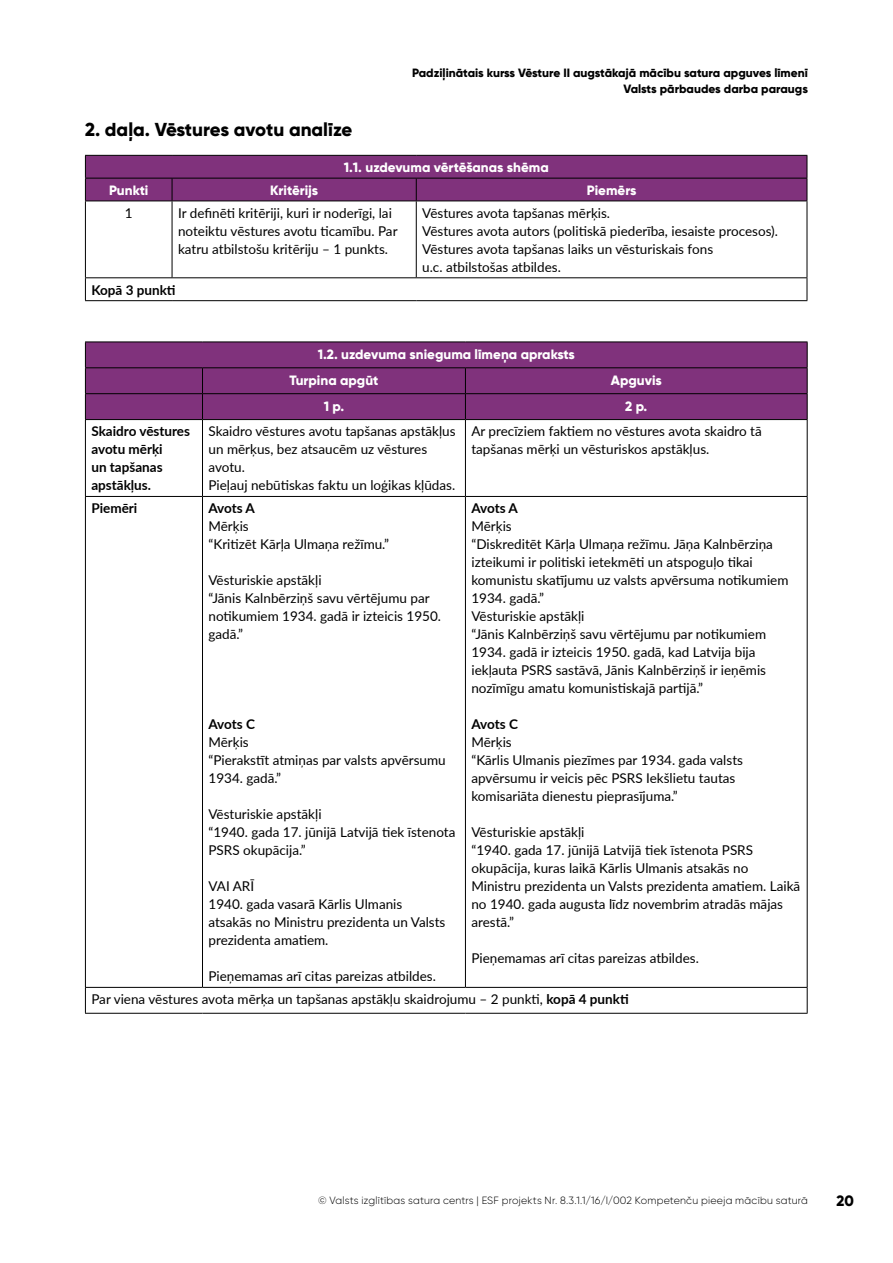
<style>
.page{position:relative;width:893px;height:1263px;background:#fff}
.page>*{position:absolute;margin:0;border:0;box-sizing:border-box;transform-origin:0 0}
.t1{font:800 18.75px "Gilroy";color:#000}
.t2{font:800 15px "Gilroy";color:#000}
.t3{font:13.5px/18px "Lato";color:#000}
.t4{font:800 13.5px/26px "Gilroy";color:#fff}
.t5{font:700 13.5px/18px "Lato";color:#000}
.t6{font:800 12px/16.5px "Gilroy";color:#000;text-align:right}
.t7{font:300 10.5px "Gilroy";letter-spacing:.02em;color:#000}
.s1{font-weight:700}
</style>
<div class="page">
<svg style="left:85px;top:155px;width:723px;height:46px;background:#792f75"></svg>
<hr style="left:85px;top:201px;width:87px;height:1px;background:#000">
<hr style="left:85px;top:201px;width:1px;height:76px;background:#000">
<hr style="left:172px;top:201px;width:244px;height:1px;background:#000">
<hr style="left:172px;top:201px;width:1px;height:76px;background:#000">
<hr style="left:416px;top:201px;width:391px;height:1px;background:#000">
<hr style="left:416px;top:201px;width:1px;height:76px;background:#000">
<hr style="left:807px;top:201px;width:1px;height:76px;background:#000">
<hr style="left:85px;top:277px;width:87px;height:1px;background:#000">
<svg style="left:85px;top:278px;width:1px;height:22px"></svg>
<hr style="left:172px;top:277px;width:244px;height:1px;background:#000">
<hr style="left:416px;top:277px;width:391px;height:1px;background:#000">
<svg style="left:807px;top:278px;width:1px;height:22px"></svg>
<hr style="left:85px;top:300px;width:87px;height:1px;background:#000">
<hr style="left:172px;top:300px;width:244px;height:1px;background:#000">
<hr style="left:416px;top:300px;width:391px;height:1px;background:#000">
<div style="left:86px;top:343px;width:721px;height:76px;background:#80327c"></div>
<svg style="left:203px;top:420px;width:604px;height:567px"></svg>
<hr style="left:85px;top:342px;width:117px;height:1px;background:#000">
<hr style="left:202px;top:342px;width:263px;height:1px;background:#000">
<hr style="left:465px;top:342px;width:342px;height:1px;background:#000">
<hr style="left:85px;top:367px;width:117px;height:1px;background:#000">
<hr style="left:202px;top:367px;width:263px;height:1px;background:#000">
<hr style="left:465px;top:367px;width:342px;height:1px;background:#000">
<hr style="left:85px;top:393px;width:117px;height:1px;background:#000">
<svg style="left:85px;top:342px;width:1px;height:77px"></svg>
<hr style="left:202px;top:393px;width:263px;height:1px;background:#000">
<svg style="left:202px;top:368px;width:1px;height:51px"></svg>
<hr style="left:465px;top:393px;width:342px;height:1px;background:#000">
<svg style="left:465px;top:368px;width:1px;height:51px"></svg>
<svg style="left:807px;top:342px;width:1px;height:77px"></svg>
<hr style="left:85px;top:419px;width:117px;height:1px;background:#000">
<hr style="left:85px;top:420px;width:1px;height:76px;background:#000">
<hr style="left:202px;top:419px;width:263px;height:1px;background:#000">
<hr style="left:202px;top:420px;width:1px;height:76px;background:#000">
<hr style="left:465px;top:419px;width:342px;height:1px;background:#000">
<hr style="left:465px;top:420px;width:1px;height:76px;background:#000">
<hr style="left:807px;top:420px;width:1px;height:76px;background:#000">
<hr style="left:85px;top:496px;width:117px;height:1px;background:#000">
<hr style="left:85px;top:497px;width:1px;height:490px;background:#000">
<hr style="left:202px;top:496px;width:263px;height:1px;background:#000">
<hr style="left:202px;top:497px;width:1px;height:490px;background:#000">
<hr style="left:465px;top:496px;width:342px;height:1px;background:#000">
<hr style="left:465px;top:497px;width:1px;height:490px;background:#000">
<hr style="left:807px;top:497px;width:1px;height:490px;background:#000">
<hr style="left:85px;top:987px;width:117px;height:1px;background:#000">
<svg style="left:85px;top:988px;width:1px;height:25px"></svg>
<hr style="left:202px;top:987px;width:263px;height:1px;background:#000">
<hr style="left:465px;top:987px;width:342px;height:1px;background:#000">
<svg style="left:807px;top:988px;width:1px;height:25px"></svg>
<hr style="left:85px;top:1013px;width:117px;height:1px;background:#000">
<hr style="left:202px;top:1013px;width:263px;height:1px;background:#000">
<hr style="left:465px;top:1013px;width:342px;height:1px;background:#000">
<p class="t6" style="left:412px;top:64px;width:397px">Padziļinātais kurss Vēsture II augstākajā mācību satura apguves līmenī<br>Valsts pārbaudes darba paraugs</p>
<h1 class="t1" style="left:85px;top:118px;width:269px">2. daļa. Vēstures avotu analīze</h1>
<p class="t4" style="left:344px;top:154px;width:207px">1.1. uzdevuma vērtēšanas shēma</p>
<p class="t4" style="left:109px;top:177px;width:41px">Punkti</p>
<p class="t4" style="left:270px;top:177px;width:50px">Kritērijs</p>
<p class="t4" style="left:587px;top:177px;width:51px">Piemērs</p>
<p class="t3" style="left:125px;top:203px;width:9px">1</p>
<p class="t3" style="left:178px;top:203px;width:221px">Ir definēti kritēriji, kuri ir noderīgi, lai noteiktu vēstures avotu ticamību. Par katru atbilstošu kritēriju – 1 punkts.</p>
<p class="t3" style="left:422px;top:203px;width:357px">Vēstures avota tapšanas mērķis.<br>Vēstures avota autors (politiskā piederība, iesaiste procesos).<br>Vēstures avota tapšanas laiks un vēsturiskais fons<br>u.c. atbilstošas atbildes.</p>
<p class="t5" style="left:91px;top:280px;width:86px">Kopā 3 punkti</p>
<p class="t4" style="left:289px;top:341px;width:287px;text-indent:28px">1.2. uzdevuma snieguma līmeņa apraksts<br>Turpina apgūt</p>
<p class="t4" style="left:611px;top:367px;width:52px">Apguvis</p>
<p class="t4" style="left:324px;top:393px;width:22px">1 p.</p>
<p class="t4" style="left:625px;top:393px;width:24px">2 p.</p>
<p class="t5" style="left:91px;top:422px;width:100px">Skaidro vēstures avotu mērķi<br>un tapšanas apstākļus.</p>
<p class="t3" style="left:208px;top:422px;width:249px">Skaidro vēstures avotu tapšanas apstākļus un mērķus, bez atsaucēm uz vēstures avotu.<br>Pieļauj nebūtiskas faktu un loģikas kļūdas.</p>
<p class="t3" style="left:471px;top:422px;width:292px">Ar precīziem faktiem no vēstures avota skaidro tā tapšanas mērķi un vēsturiskos apstākļus.</p>
<p class="t5" style="left:91px;top:499px;width:47px">Piemēri</p>
<p class="t5" style="left:208px;top:499px;width:48px">Avots A</p>
<p class="t3" style="left:208px;top:517px;width:182px">Mērķis<br>“Kritizēt Kārļa Ulmaņa režīmu.”</p>
<p class="t3" style="left:208px;top:571px;width:234px">Vēsturiskie apstākļi<br>“Jānis Kalnbērziņš savu vērtējumu par notikumiem 1934. gadā ir izteicis 1950. gadā.”</p>
<p class="t5" style="left:471px;top:499px;width:48px">Avots A</p>
<p class="t3" style="left:471px;top:517px;width:319px">Mērķis<br>“Diskreditēt Kārļa Ulmaņa režīmu. Jāņa Kalnbērziņa izteikumi ir politiski ietekmēti un atspoguļo tikai komunistu skatījumu uz valsts apvērsuma notikumiem 1934. gadā.”<br>Vēsturiskie apstākļi<br>“Jānis Kalnbērziņš savu vērtējumu par notikumiem 1934. gadā ir izteicis 1950. gadā, kad Latvija bija iekļauta PSRS sastāvā, Jānis Kalnbērziņš ir ieņēmis nozīmīgu amatu komunistiskajā partijā.”</p>
<p class="t5" style="left:471px;top:715px;width:48px">Avots C</p>
<p class="t3" style="left:471px;top:733px;width:273px">Mērķis<br>“Kārlis Ulmanis piezīmes par 1934. gada valsts apvērsumu ir veicis pēc PSRS Iekšlietu tautas komisariāta dienestu pieprasījuma.”</p>
<p class="t3" style="left:471px;top:823px;width:330px">Vēsturiskie apstākļi<br>“1940. gada 17. jūnijā Latvijā tiek īstenota PSRS okupācija, kuras laikā Kārlis Ulmanis atsakās no Ministru prezidenta un Valsts prezidenta amatiem. Laikā no 1940. gada augusta līdz novembrim atradās mājas arestā.”</p>
<p class="t3" style="left:471px;top:949px;width:229px">Pieņemamas arī citas pareizas atbildes.</p>
<p class="t3" style="left:91px;top:990px;width:539px">Par viena vēstures avota mērķa un tapšanas apstākļu skaidrojumu – 2 punkti, <span class="s1">kopā 4 punkti</span></p>
<p class="t5" style="left:208px;top:715px;width:48px">Avots C</p>
<p class="t3" style="left:208px;top:733px;width:239px">Mērķis<br>“Pierakstīt atmiņas par valsts apvērsumu<br>1934. gadā.”</p>
<p class="t3" style="left:208px;top:805px;width:248px">Vēsturiskie apstākļi<br>“1940. gada 17. jūnijā Latvijā tiek īstenota<br>PSRS okupācija.”</p>
<p class="t3" style="left:208px;top:877px;width:238px">VAI ARĪ<br>1940. gada vasarā Kārlis Ulmanis atsakās no Ministru prezidenta un Valsts prezidenta amatiem.</p>
<p class="t3" style="left:208px;top:967px;width:229px">Pieņemamas arī citas pareizas atbildes.</p>
<p class="t7" style="left:318px;top:1194px;width:491px">© Valsts izglītības satura centrs | ESF projekts Nr. 8.3.1.1/16/I/002 Kompetenču pieeja mācību saturā</p>
<p class="t2" style="left:837px;top:1191px;width:19px">20</p>
</div>
